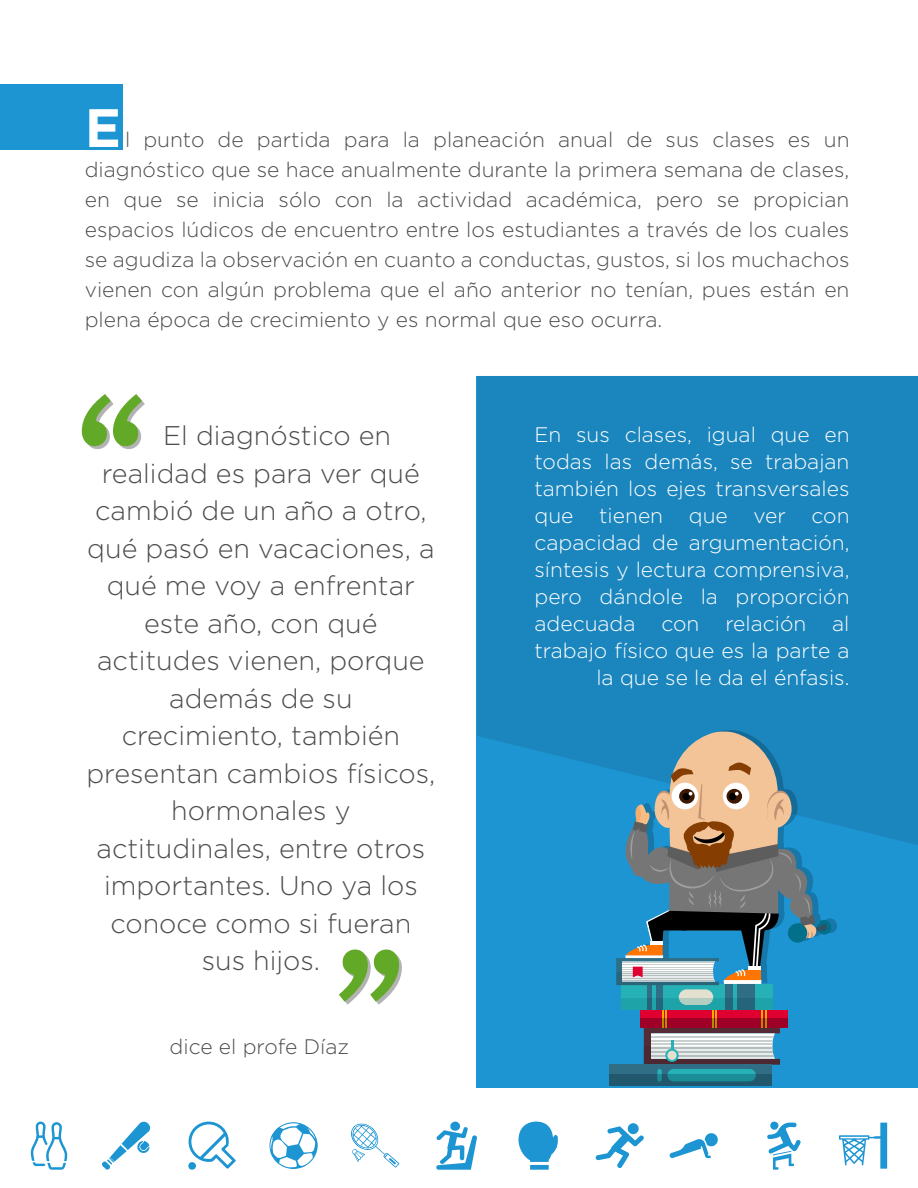
<style>
.page{position:relative;width:918px;height:1188px;background:#fff}
.page>*{position:absolute;margin:0;border:0;box-sizing:border-box;transform-origin:0 0}
.t1{font:700 54px "Gotham";color:#fff}
.t2{font:300 27px "Gotham";color:#4d4d4d}
.t3{font:300 21px/30px "Gotham";color:#4d4d4d;text-align:justify}
.t4{font:300 21px/27px "Gotham";color:#fff;text-align:right}
</style>
<div class="page">
<svg style="left:595px;top:1123px;width:49px;height:45px"></svg>
<svg style="left:188px;top:1122px;width:48px;height:48px"></svg>
<svg style="left:270px;top:1122px;width:48px;height:47px"></svg>
<svg style="left:31px;top:1122px;width:36px;height:48px"></svg>
<svg style="left:102px;top:1121px;width:49px;height:49px"></svg>
<svg style="left:436px;top:1121px;width:41px;height:49px"></svg>
<svg style="left:351px;top:1123px;width:48px;height:45px"></svg>
<svg style="left:519px;top:1122px;width:39px;height:48px"></svg>
<svg style="left:670px;top:1133px;width:48px;height:25px"></svg>
<svg style="left:767px;top:1122px;width:34px;height:48px"></svg>
<svg style="left:839px;top:1123px;width:48px;height:46px"></svg>
<div style="left:477px;top:376px;width:441px;height:711px;background:#1e95d3"></div>
<svg style="left:477px;top:376px;width:441px;height:469px;background:#1b87bf"></svg>
<div style="left:0;top:85px;width:122px;height:65px;background:#1e95d3"></div>
<svg style="left:82px;top:394px;width:63px;height:55px"></svg>
<svg style="left:339px;top:950px;width:63px;height:55px"></svg>
<div style="left:640px;top:1010px;width:147px;height:18px;background:#df0031"></div>
<svg style="left:644px;top:1010px;width:136px;height:55px"></svg>
<svg style="left:640px;top:1018px;width:147px;height:10px"></svg>
<div style="left:609px;top:1064px;width:162px;height:22px;background:#2f6e85"></div>
<div style="left:667px;top:1069px;width:89px;height:12px;background:#25b1b6;border-radius:6px"></div>
<div style="left:657px;top:1069px;width:5px;height:13px;background:#25b1b6;border-radius:2px"></div>
<svg style="left:609px;top:1074px;width:162px;height:12px;background:#1e6a7c"></svg>
<div style="left:621px;top:984px;width:152px;height:26px;background:#25b1b6"></div>
<div style="left:679px;top:989px;width:34px;height:16px;background:#e4e0d0;border-radius:8px"></div>
<div style="left:737px;top:984px;width:18px;height:26px;background:#2f6e85"></div>
<div style="left:725px;top:984px;width:8px;height:26px;background:#2f6e85"></div>
<div style="left:657px;top:984px;width:6px;height:26px;background:#2f6e85"></div>
<div style="left:647px;top:984px;width:5px;height:26px;background:#2f6e85"></div>
<svg style="left:621px;top:998px;width:152px;height:12px;fill:#1da3a8"></svg>
<svg style="left:616px;top:730px;width:221px;height:255px"></svg>
<h1 class="t1" style="left:85px;top:92px;width:38px">E</h1>
<p class="t3" style="left:85px;top:124px;width:766px;text-indent:40px">l punto de partida para la planeación anual de sus clases es un diagnóstico que se hace anualmente durante la primera semana de clases, en que se inicia sólo con la actividad académica, pero se propician espacios lúdicos de encuentro entre los estudiantes a través de los cuales se agudiza la observación en cuanto a conductas, gustos, si los muchachos vienen con algún problema que el año anterior no tenían, pues están en plena época de crecimiento y es normal que eso ocurra.</p>
<p class="t2" style="left:163px;top:419px;width:229px">El diagnóstico en</p>
<p class="t2" style="left:102px;top:456px;width:320px">realidad es para ver qué</p>
<p class="t2" style="left:95px;top:494px;width:333px">cambió de un año a otro,</p>
<p class="t2" style="left:87px;top:531px;width:349px">qué pasó en vacaciones, a</p>
<p class="t2" style="left:107px;top:569px;width:310px">qué me voy a enfrentar</p>
<p class="t2" style="left:144px;top:606px;width:235px">este año, con qué</p>
<p class="t2" style="left:97px;top:644px;width:329px">actitudes vienen, porque</p>
<p class="t2" style="left:169px;top:681px;width:185px">además de su</p>
<p class="t2" style="left:122px;top:719px;width:280px">crecimiento, también</p>
<p class="t2" style="left:86px;top:756px;width:350px">presentan cambios físicos,</p>
<p class="t2" style="left:171px;top:794px;width:181px">hormonales y</p>
<p class="t2" style="left:97px;top:831px;width:330px">actitudinales, entre otros</p>
<p class="t2" style="left:104px;top:869px;width:315px">importantes. Uno ya los</p>
<p class="t2" style="left:110px;top:906px;width:302px">conoce como si fueran</p>
<p class="t2" style="left:202px;top:944px;width:120px">sus hijos.</p>
<p class="t3" style="left:170px;top:1031px;width:181px">dice el profe Díaz</p>
<p class="t4" style="left:535px;top:421px;width:317px">En sus clases, igual que en todas las demás, se trabajan también los ejes transversales que tienen que ver con capacidad de argumentación, síntesis y lectura comprensiva, pero dándole la proporción adecuada con relación al trabajo físico que es la parte a la que se le da el énfasis.</p>
</div>
